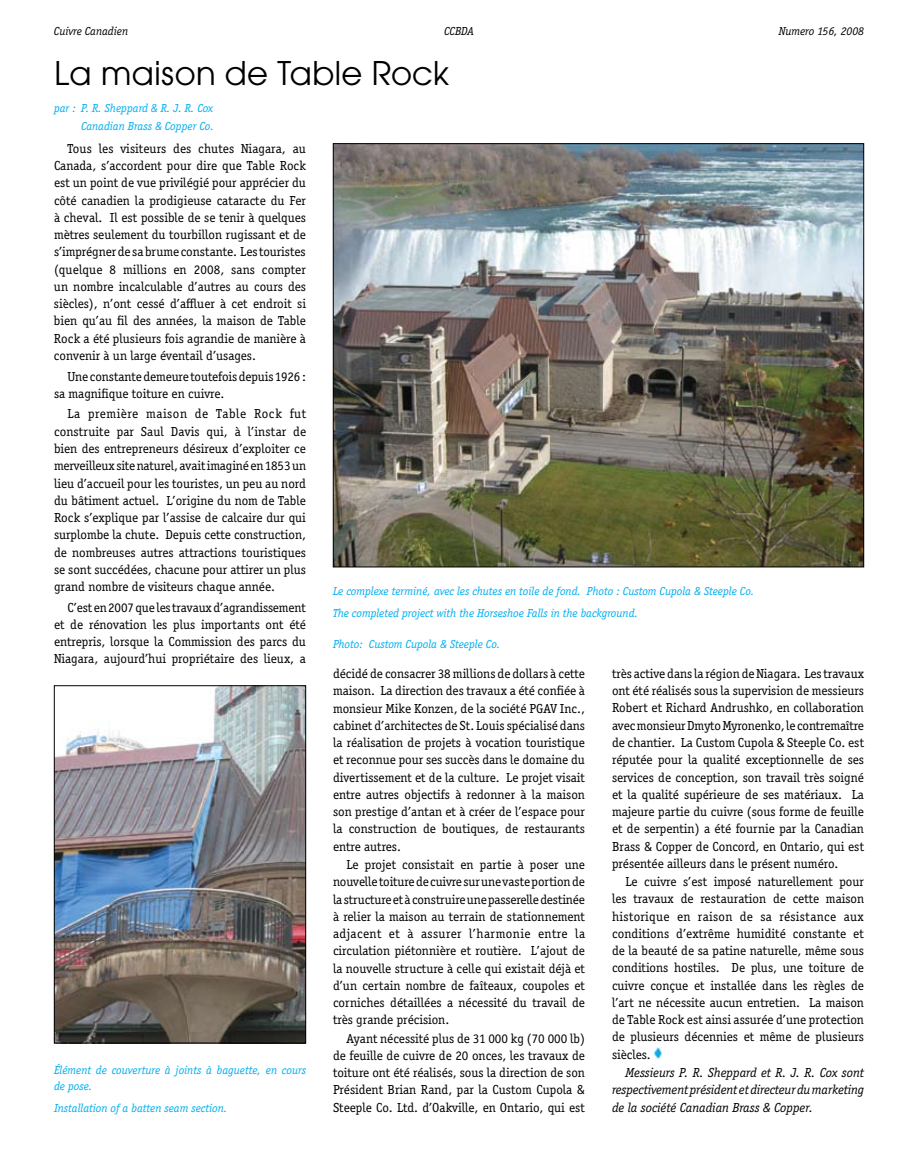
<style>
.page{position:relative;width:918px;height:1175px;background:#fff}
.page>*{position:absolute;margin:0;border:0;box-sizing:border-box;transform-origin:0 0}
.t1{font:36px "Avant Garde Goth EFOP";color:#000}
.t2{font:13.5px/17.2px "Officina Serif EFOP";color:#000;text-align:justify}
.t3{font:italic 13.5px/17.2px "Officina Serif EFOP";color:#000;text-align:justify}
.t4{font:italic 12px/17.7px "Officina Serif EFOP";color:#00aeef}
.t5{font:italic 12px "Officina Serif EFOP";color:#000}
</style>
<div class="page">
<img style="left:56px;top:687px;width:248px;height:354px">
<div style="left:54px;top:685px;width:252px;height:358px;border:1px solid #000"></div>
<svg style="left:654px;top:1047px;width:7px;height:11px"></svg>
<img style="left:335px;top:145px;width:527px;height:420px">
<p class="t5" style="left:54px;top:25px;width:76px">Cuivre Canadien</p>
<p class="t5" style="left:444px;top:25px;width:31px">CCBDA</p>
<p class="t5" style="left:779px;top:25px;width:87px">Numero 156, 2008</p>
<h1 class="t1" style="left:54px;top:52px;width:397px">La maison de Table Rock</h1>
<p class="t4" style="left:54px;top:100px;width:161px;text-align:right">par : P. R. Sheppard &amp; R. J. R. Cox<br>Canadian Brass &amp; Copper Co.</p>
<p class="t2" style="left:54px;top:140px;width:254px;text-indent:14px">Tous les visiteurs des chutes Niagara, au Canada, s’accordent pour dire que Table Rock est un point de vue privilégié pour apprécier du côté canadien la prodigieuse cataracte du Fer à cheval. Il est possible de se tenir à quelques mètres seulement du tourbillon rugissant et de s’imprégner de sa brume constante. Les touristes (quelque 8 millions en 2008, sans compter un nombre incalculable d’autres au cours des siècles), n’ont cessé d’affluer à cet endroit si bien qu’au fil des années, la maison de Table Rock a été plusieurs fois agrandie de manière à convenir à un large éventail d’usages.</p>
<p class="t2" style="left:54px;top:367px;width:254px;text-indent:13px">Une constante demeure toutefois depuis 1926: sa magnifique toiture en cuivre.</p>
<p class="t2" style="left:54px;top:405px;width:254px;text-indent:14px">La première maison de Table Rock fut construite par Saul Davis qui, à l’instar de bien des entrepreneurs désireux d’exploiter ce merveilleux site naturel, avait imaginé en 1853 un lieu d’accueil pour les touristes, un peu au nord du bâtiment actuel. L’origine du nom de Table Rock s’explique par l’assise de calcaire dur qui surplombe la chute. Depuis cette construction, de nombreuses autres attractions touristiques se sont succédées, chacune pour attirer un plus grand nombre de visiteurs chaque année.</p>
<p class="t2" style="left:54px;top:599px;width:254px;text-indent:14px">C’est en 2007 que les travaux d’agrandissement et de rénovation les plus importants ont été entrepris, lorsque la Commission des parcs du Niagara, aujourd’hui propriétaire des lieux, a</p>
<p class="t4" style="left:54px;top:1062px;width:253px;line-height:15.8px">Élément de couverture à joints à baguette, en cours de pose.</p>
<p class="t4" style="left:54px;top:1099px;width:175px">Installation of a batten seam section.</p>
<p class="t4" style="left:333px;top:580px;width:423px;line-height:21.8px">Le complexe terminé, avec les chutes en toile de fond. Photo : Custom Cupola &amp; Steeple Co.<br>The completed project with the Horseshoe Falls in the background.</p>
<p class="t4" style="left:333px;top:636px;width:169px">Photo: Custom Cupola &amp; Steeple Co.</p>
<p class="t2" style="left:333px;top:665px;width:254px">décidé de consacrer 38 millions de dollars à cette maison. La direction des travaux a été confiée à monsieur Mike Konzen, de la société PGAV Inc., cabinet d’architectes de St. Louis spécialisé dans la réalisation de projets à vocation touristique et reconnue pour ses succès dans le domaine du divertissement et de la culture. Le projet visait entre autres objectifs à redonner à la maison son prestige d’antan et à créer de l’espace pour la construction de boutiques, de restaurants entre autres.</p>
<p class="t2" style="left:333px;top:856px;width:254px;text-indent:14px">Le projet consistait en partie à poser une nouvelle toiture de cuivre sur une vaste portion de la structure et à construire une passerelle destinée à relier la maison au terrain de stationnement adjacent et à assurer l’harmonie entre la circulation piétonnière et routière. L’ajout de la nouvelle structure à celle qui existait déjà et d’un certain nombre de faîteaux, coupoles et corniches détaillées a nécessité du travail de très grande précision.</p>
<p class="t2" style="left:333px;top:1029px;width:254px;text-indent:14px">Ayant nécessité plus de 31 000 kg (70 000 lb) de feuille de cuivre de 20 onces, les travaux de toiture ont été réalisés, sous la direction de son Président Brian Rand, par la Custom Cupola &amp; Steeple Co. Ltd. d’Oakville, en Ontario, qui est</p>
<p class="t2" style="left:612px;top:665px;width:254px">très active dans la région de Niagara. Les travaux ont été réalisés sous la supervision de messieurs Robert et Richard Andrushko, en collaboration avec monsieur Dmyto Myronenko, le contremaître de chantier. La Custom Cupola &amp; Steeple Co. est réputée pour la qualité exceptionnelle de ses services de conception, son travail très soigné et la qualité supérieure de ses matériaux. La majeure partie du cuivre (sous forme de feuille et de serpentin) a été fournie par la Canadian Brass &amp; Copper de Concord, en Ontario, qui est présentée ailleurs dans le présent numéro.</p>
<p class="t2" style="left:612px;top:873px;width:254px;text-indent:14px">Le cuivre s’est imposé naturellement pour les travaux de restauration de cette maison historique en raison de sa résistance aux conditions d’extrême humidité constante et de la beauté de sa patine naturelle, même sous conditions hostiles. De plus, une toiture de cuivre conçue et installée dans les règles de l’art ne nécessite aucun entretien. La maison de Table Rock est ainsi assurée d’une protection de plusieurs décennies et même de plusieurs siècles.</p>
<p class="t3" style="left:612px;top:1064px;width:254px;text-indent:14px">Messieurs P. R. Sheppard et R. J. R. Cox sont respectivement président et directeur du marketing de la société Canadian Brass &amp; Copper.</p>
</div>
